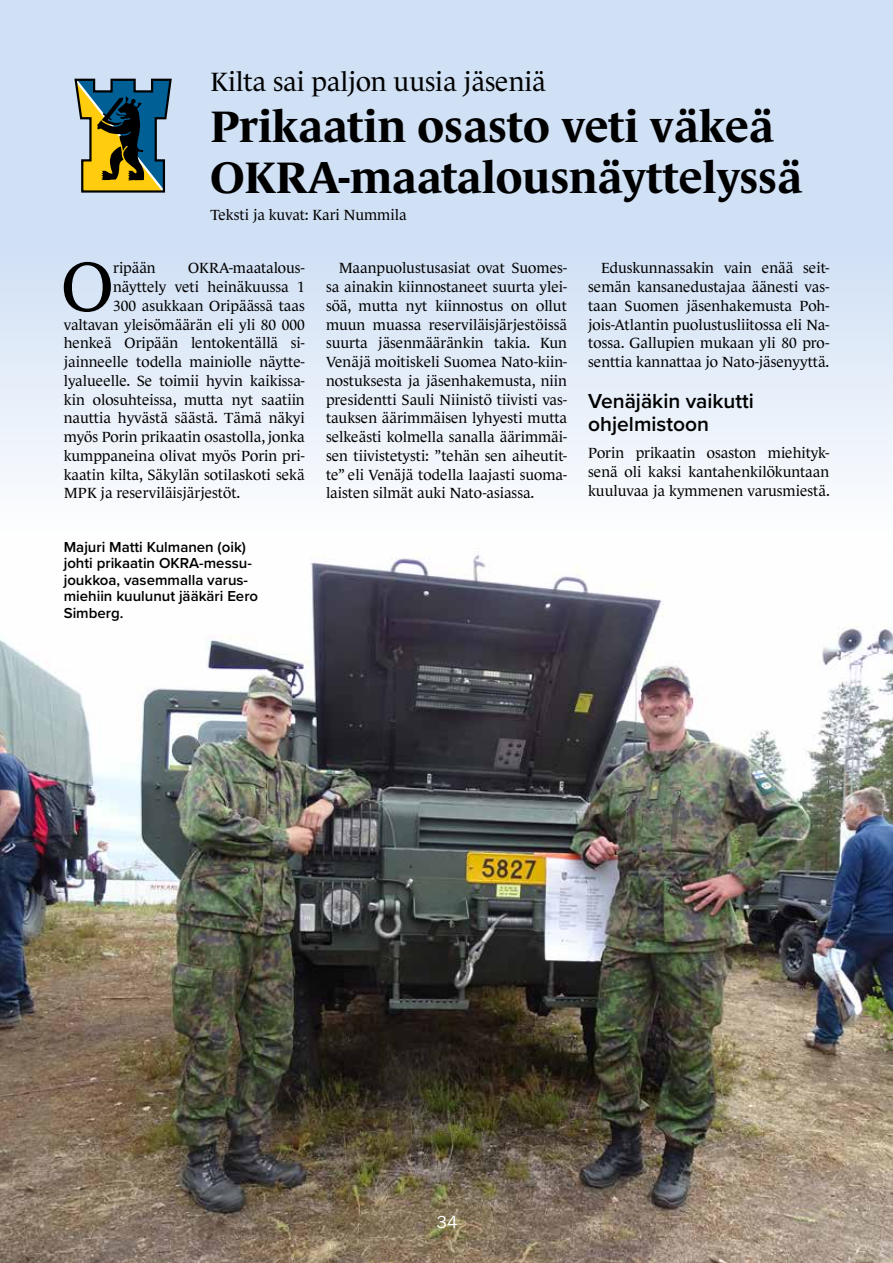
<style>
.page{position:relative;width:893px;height:1263px;background:#fff}
.page>*{position:absolute;margin:0;border:0;box-sizing:border-box;transform-origin:0 0}
.t1{font:70.5px "Le Monde Journal Std";color:#000}
.t2{font:700 45px/51px "Le Monde Journal Std";color:#000}
.t3{font:27px "Le Monde Journal Std";color:#000}
.t4{font:600 21px/22.5px "Proxima Nova";color:#000}
.t5{font:18px "Franklin Gothic URW Boo";color:#fff}
.t6{font:15px/18.8px "Le Monde Journal Std";color:#000;text-align:justify}
.t7{font:600 15px/16.5px "Proxima Nova";color:#000}
</style>
<div class="page">
<img style="left:0;top:548px;width:893px;height:715px">
<div style="left:0;top:0;width:893px;height:546px;background:linear-gradient(to bottom,#c4d8f3,#f5f8fc)"></div>
<svg style="left:73px;top:77px;width:100px;height:117px;background:#728268"></svg>
<h3 class="t3" style="left:210px;top:66px;width:337px">Kilta sai paljon uusia jäseniä</h3>
<h2 class="t2" style="left:210px;top:101px;width:593px">Prikaatin osasto veti väkeä<br>OKRA-maatalousnäyttelyssä</h2>
<p class="t6" style="left:210px;top:205px;width:198px">Teksti ja kuvat: Kari Nummila</p>
<h1 class="t1" style="left:62px;top:247px;width:53px">O</h1>
<p class="t6" style="left:113px;top:259px;width:44px">ripään</p>
<p class="t6" style="left:188px;top:259px;width:118px">OKRA-maatalous-</p>
<p class="t6" style="left:113px;top:278px;width:193px">näyttely veti heinäkuussa 1</p>
<p class="t6" style="left:113px;top:296px;width:193px">300 asukkaan Oripäässä taas</p>
<p class="t6" style="left:64px;top:315px;width:242px">valtavan yleisömäärän eli yli 80 000</p>
<p class="t6" style="left:64px;top:334px;width:242px">henkeä Oripään lentokentällä si-</p>
<p class="t6" style="left:64px;top:353px;width:242px">jainneelle todella mainiolle näytte-</p>
<p class="t6" style="left:64px;top:371px;width:242px">lyalueelle. Se toimii hyvin kaikissa-</p>
<p class="t6" style="left:64px;top:390px;width:242px">kin olosuhteissa, mutta nyt saatiin</p>
<p class="t6" style="left:64px;top:409px;width:242px">nauttia hyvästä säästä. Tämä näkyi</p>
<p class="t6" style="left:64px;top:428px;width:242px">myös Porin prikaatin osastolla, jonka</p>
<p class="t6" style="left:64px;top:446px;width:242px">kumppaneina olivat myös Porin pri-</p>
<p class="t6" style="left:64px;top:465px;width:242px">kaatin kilta, Säkylän sotilaskoti sekä</p>
<p class="t6" style="left:64px;top:484px;width:178px">MPK ja reserviläisjärjestöt.</p>
<p class="t7" style="left:64px;top:538px;width:196px">Majuri Matti Kulmanen (oik) johti prikaatin OKRA-messu&shy;joukkoa, vasemmalla varus&shy;miehiin kuulunut jääkäri Eero<br>Simberg.</p>
<p class="t6" style="left:326px;top:259px;width:242px;text-indent:13px">Maanpuolustusasiat ovat Suomes&shy;sa ainakin kiinnostaneet suurta ylei&shy;söä, mutta nyt kiinnostus on ollut muun muassa reserviläisjärjestöissä suurta jäsenmääränkin takia. Kun Venäjä moitiskeli Suomea Nato-kiin&shy;nostuksesta ja jäsenhakemusta, niin presidentti Sauli Niinistö tiivisti vas&shy;tauksen äärimmäisen lyhyesti mutta selkeästi kolmella sanalla äärimmäi&shy;sen tiivistetysti: ”tehän sen aiheutit&shy;te” eli Venäjä todella laajasti suoma&shy;laisten silmät auki Nato-asiassa.</p>
<p class="t6" style="left:588px;top:259px;width:243px;text-indent:13px">Eduskunnassakin vain enää seit&shy;semän kansanedustajaa äänesti vas&shy;taan Suomen jäsenhakemusta Poh&shy;jois-Atlantin puolustusliitossa eli Na&shy;tossa. Gallupien mukaan yli 80 pro&shy;senttia kannattaa jo Nato-jäsenyyttä.</p>
<h3 class="t4" style="left:588px;top:389px;width:167px">Venäjäkin vaikutti ohjelmistoon</h3>
<p class="t6" style="left:588px;top:444px;width:243px">Porin prikaatin osaston miehityk&shy;senä oli kaksi kantahenkilökuntaan kuuluvaa ja kymmenen varusmiestä.</p>
<p class="t5" style="left:437px;top:1211px;width:23px">34</p>
</div>
